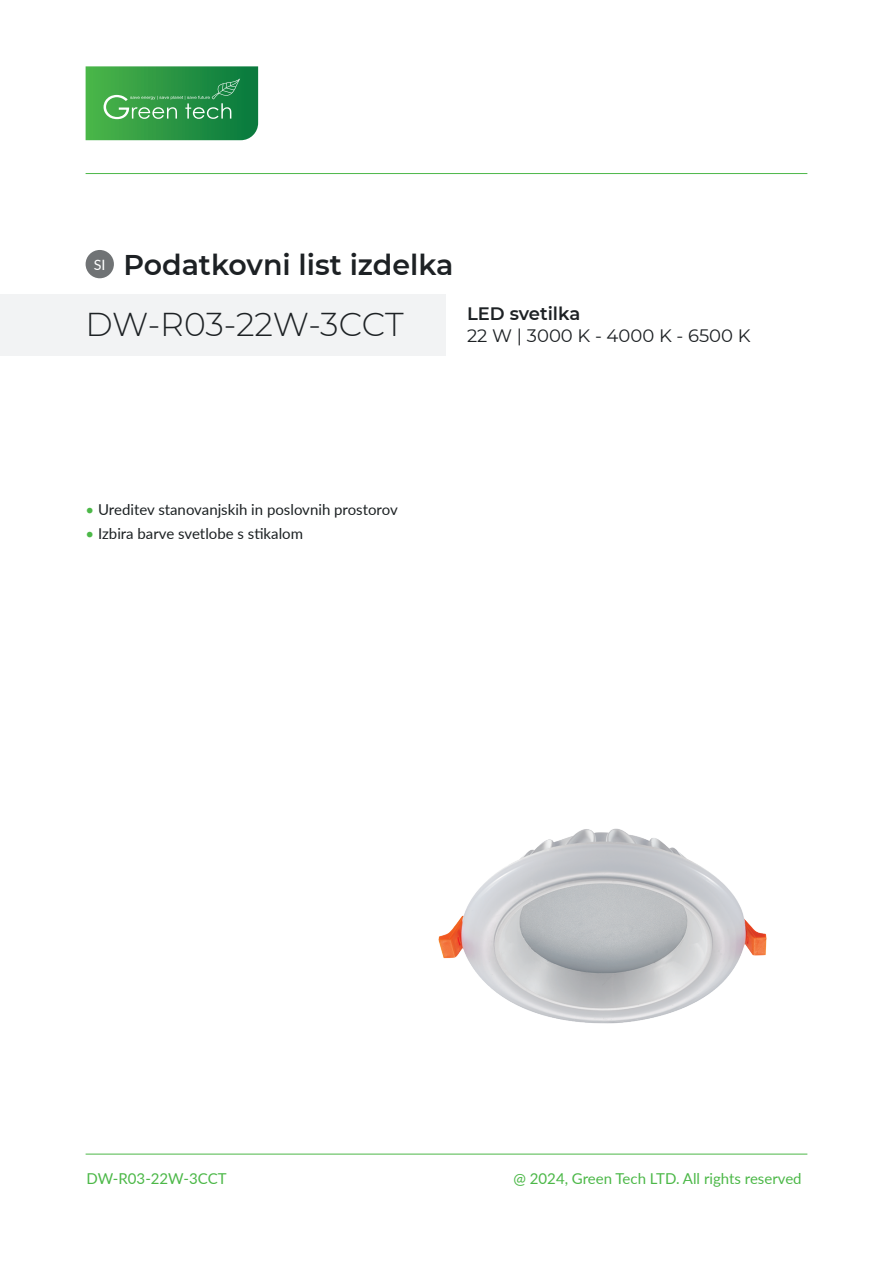
<style>
.page{position:relative;width:893px;height:1263px;background:#fff}
.page>*{position:absolute;margin:0;border:0;box-sizing:border-box;transform-origin:0 0}
.t1{font:300 33px "Montserrat";letter-spacing:-.01em;color:#1d2124}
.t2{font:600 28.5px "Montserrat";color:#1d2124}
.t3{font:18px "Montserrat";color:#1d2124}
.t4{font:600 18px "Montserrat";color:#1d2124}
.t5{font:15px "Lato";color:#1c2123}
.t6{font:15px "Lato";color:#4cb848}
.t7{font:14.25px "Lato";color:#fff}
.s1{color:#4cb848}
</style>
<div class="page">
<div style="left:0;top:294px;width:445px;height:62px;background:#f2f3f4"></div>
<hr style="left:86px;top:1154px;width:721px;height:1px;background:#4cb848">
<hr style="left:86px;top:173px;width:721px;height:1px;background:#4cb848">
<svg style="left:86px;top:66px;width:172px;height:74px;background:#369c4e"></svg>
<img style="left:374px;top:828px;width:434px;height:326px">
<div style="left:86px;top:250px;width:28px;height:28px;background:#707375;border-radius:50%"></div>
<h2 class="t2" style="left:123px;top:245px;width:332px">Podatkovni list izdelka</h2>
<h1 class="t1" style="left:86px;top:302px;width:320px">DW-R03-22W-3CCT</h1>
<p class="t4" style="left:467px;top:301px;width:115px">LED svetilka</p>
<p class="t7" style="left:94px;top:254px;width:13px">SI</p>
<p class="t3" style="left:467px;top:323px;width:285px">22 W | 3000 K - 4000 K - 6500 K</p>
<p class="t5" style="left:86px;top:499px;width:314px"><span class="s1">•</span> Ureditev stanovanjskih in poslovnih prostorov</p>
<p class="t5" style="left:86px;top:523px;width:219px"><span class="s1">•</span> Izbira barve svetlobe s stikalom</p>
<p class="t6" style="left:86px;top:1167px;width:142px">DW-R03-22W-3CCT</p>
<p class="t6" style="left:513px;top:1167px;width:290px">@ 2024, Green Tech LTD. All rights reserved</p>
</div>
